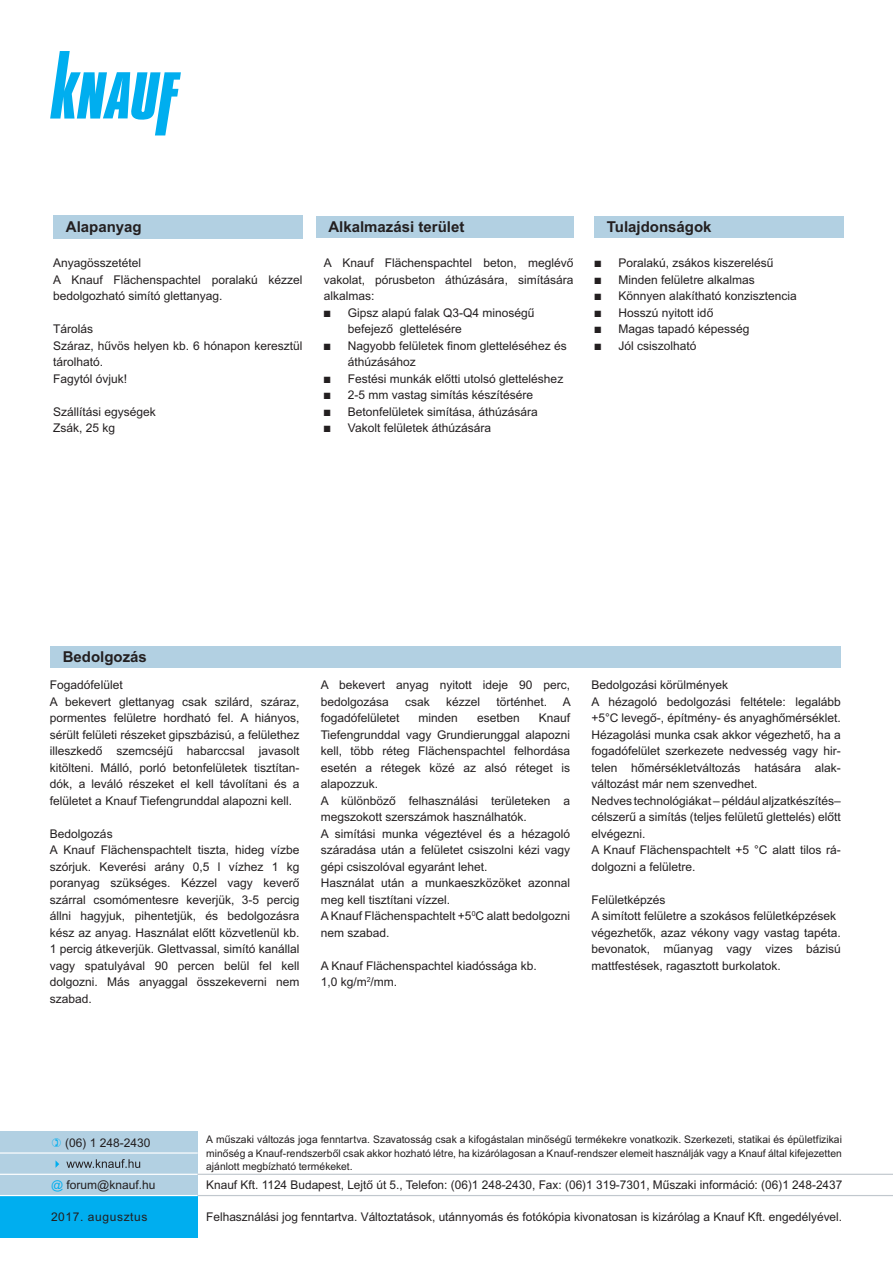
<style>
.page{position:relative;width:893px;height:1263px;background:#fff}
.page>*{position:absolute;margin:0;border:0;box-sizing:border-box;transform-origin:0 0}
.t1{font:700 15px "H Arial";color:#231f20}
.alap{font:12px/16.5px "H Arial";color:#231f20}
.alap-2{font:12px "H Arial";letter-spacing:.05em;color:#231f20}
.t2{font:10.5px/13.5px "H Arial";color:#231f20;text-align:justify}
.s1{color:#00aeef}
</style>
<div class="page">
<svg style="left:50px;top:51px;width:131px;height:84px"></svg>
<div style="left:0;top:1131px;width:198px;height:64px;background:#b2d0e2"></div>
<svg style="left:66px;top:1159px;width:74px;height:9px"></svg>
<svg style="left:56px;top:1161px;width:3px;height:7px"></svg>
<div style="left:0;top:1195px;width:198px;height:42px;background:#00aeef"></div>
<hr style="left:0;top:1152px;width:198px;height:1px;background:#fff">
<hr style="left:0;top:1174px;width:198px;height:1px;background:#fff">
<hr style="left:198px;top:1174px;width:695px;height:1px;background:#c1c8ce">
<hr style="left:198px;top:1195px;width:695px;height:1px;background:#c1c8ce">
<hr style="left:0;top:1195px;width:198px;height:1px;background:#fff">
<div style="left:50px;top:646px;width:791px;height:21px;background:#b2d0e2"></div>
<div style="left:316px;top:216px;width:257px;height:21px;background:#b2d0e2"></div>
<div style="left:594px;top:216px;width:249px;height:21px;background:#b2d0e2"></div>
<div style="left:53px;top:215px;width:250px;height:23px;background:#b2d0e2"></div>
<p class="t1" style="left:66px;top:219px;width:77px">Alapanyag</p>
<p class="t1" style="left:328px;top:219px;width:137px">Alkalmazási terület</p>
<p class="t1" style="left:607px;top:219px;width:106px">Tulajdonságok</p>
<p class="alap" style="left:53px;top:255px;width:90px">Anyagösszetétel</p>
<p class="alap" style="left:53px;top:271px;width:251px">A Knauf Flächenspachtel poralakú kézzel bedolgozható simító glettanyag.</p>
<p class="alap" style="left:53px;top:321px;width:42px">Tárolás</p>
<p class="alap" style="left:53px;top:337px;width:251px">Száraz, hûvös helyen kb. 6 hónapon keresztül tárolható.</p>
<p class="alap" style="left:53px;top:370px;width:76px">Fagytól óvjuk!</p>
<p class="alap" style="left:53px;top:403px;width:104px">Szállítási egységek</p>
<p class="alap" style="left:53px;top:420px;width:64px">Zsák, 25 kg</p>
<p class="alap" style="left:324px;top:255px;width:251px;text-align:justify">A Knauf Flächenspachtel beton, meglévô vakolat, pórusbeton áthúzására, simítására alkalmas:</p>
<p class="alap" style="left:348px;top:304px;width:188px;text-indent:-24px">■ Gipsz alapú falak Q3-Q4 minoségû befejezô glettelésére</p>
<p class="alap" style="left:348px;top:337px;width:220px;text-indent:-24px">■ Nagyobb felületek finom gletteléséhez és áthúzásához</p>
<p class="alap" style="left:324px;top:370px;width:241px">■ Festési munkák elôtti utolsó gletteléshez</p>
<p class="alap" style="left:324px;top:387px;width:211px">■ 2-5 mm vastag simítás készítésére</p>
<p class="alap" style="left:324px;top:403px;width:216px">■ Betonfelületek simítása, áthúzására</p>
<p class="alap" style="left:324px;top:420px;width:169px">■ Vakolt felületek áthúzására</p>
<p class="alap" style="left:595px;top:255px;width:180px">■ Poralakú, zsákos kiszerelésû</p>
<p class="alap" style="left:595px;top:271px;width:162px">■ Minden felületre alkalmas</p>
<p class="alap" style="left:595px;top:288px;width:204px">■ Könnyen alakítható konzisztencia</p>
<p class="alap" style="left:595px;top:304px;width:120px">■ Hosszú nyitott idô</p>
<p class="alap" style="left:595px;top:321px;width:156px">■ Magas tapadó képesség</p>
<p class="alap" style="left:595px;top:337px;width:104px">■ Jól csiszolható</p>
<p class="t1" style="left:63px;top:649px;width:86px">Bedolgozás</p>
<p class="alap" style="left:50px;top:677px;width:74px">Fogadófelület</p>
<p class="alap" style="left:50px;top:693px;width:251px;text-align:justify">A bekevert glettanyag csak szilárd, száraz, pormentes felületre hordható fel. A hiányos, sérült felületi részeket gipszbázisú, a felülethez illeszkedô szemcséjû habarccsal javasolt kitölteni. Málló, porló betonfelületek tisztítan&shy;dók, a leváló részeket el kell távolítani és a felületet a Knauf Tiefengrunddal alapozni kell.</p>
<p class="alap" style="left:50px;top:825px;width:64px">Bedolgozás</p>
<p class="alap" style="left:50px;top:842px;width:251px;text-align:justify">A Knauf Flächenspachtelt tiszta, hideg vízbe szórjuk. Keverési arány 0,5 l vízhez 1 kg poranyag szükséges. Kézzel vagy keverô szárral csomómentesre keverjük, 3-5 percig állni hagyjuk, pihentetjük, és bedolgozásra kész az anyag. Használat elôtt közvetlenül kb.<br>1 percig átkeverjük. Glettvassal, simító kanállal vagy spatulyával 90 percen belül fel kell dolgozni. Más anyaggal összekeverni nem szabad.</p>
<p class="alap" style="left:321px;top:677px;width:251px">A bekevert anyag nyitott ideje 90 perc, bedolgozása</p>
<p class="alap" style="left:405px;top:693px;width:26px">csak</p>
<p class="alap" style="left:446px;top:693px;width:36px">kézzel</p>
<p class="alap" style="left:496px;top:693px;width:52px">történhet.</p>
<p class="alap" style="left:563px;top:693px;width:10px">A</p>
<p class="alap" style="left:321px;top:710px;width:251px;text-align:justify;text-indent:218px">Knauf Tiefengrunddal vagy Grundierunggal alapozni kell, több réteg Flächenspachtel felhordása esetén a rétegek közé az alsó réteget is alapozzuk.</p>
<p class="alap" style="left:321px;top:792px;width:251px">A különbözô felhasználási területeken a megszokott szerszámok használhatók.</p>
<p class="alap" style="left:321px;top:825px;width:251px;text-align:justify">A simítási munka végeztével és a hézagoló száradása után a felületet csiszolni kézi vagy gépi csiszolóval egyaránt lehet.</p>
<p class="alap" style="left:321px;top:875px;width:251px">Használat után a munkaeszközöket azonnal meg kell tisztítani vízzel.</p>
<p class="alap" style="left:321px;top:908px;width:251px">A Knauf Flächenspachtelt +5<sup>0</sup>C alatt bedolgozni nem szabad.</p>
<p class="alap" style="left:321px;top:957px;width:218px">A Knauf Flächenspachtel kiadóssága kb.</p>
<p class="alap" style="left:321px;top:974px;width:78px">1,0 kg/m<sup>2</sup>/mm.</p>
<p class="alap" style="left:321px;top:710px;width:80px">fogadófelületet</p>
<p class="alap" style="left:418px;top:710px;width:41px">minden</p>
<p class="alap" style="left:477px;top:710px;width:44px">esetben</p>
<p class="alap" style="left:591px;top:677px;width:138px">Bedolgozási körülmények</p>
<p class="alap" style="left:591px;top:693px;width:251px;text-align:justify">A hézagoló bedolgozási feltétele: legalább +5°C levegô-, építmény- és anyaghômérséklet.<br>Hézagolási munka csak akkor végezhetô, ha a fogadófelület szerkezete nedvesség vagy hir&shy;telen hômérsékletváltozás hatására alak&shy;változást már nem szenvedhet.</p>
<p class="alap" style="left:591px;top:792px;width:251px;text-align:justify">Nedves technológiákat – például aljzatkészítés– célszerû a simítás (teljes felületû glettelés) elôtt elvégezni.</p>
<p class="alap" style="left:591px;top:842px;width:251px">A Knauf Flächenspachtelt +5 °C alatt tilos rá&shy;dolgozni a felületre.</p>
<p class="alap" style="left:591px;top:891px;width:76px">Felületképzés</p>
<p class="alap" style="left:591px;top:908px;width:246px">A simított felületre a szokásos felületképzések</p>
<p class="alap" style="left:591px;top:924px;width:251px;text-align:justify">végezhetôk, azaz vékony vagy vastag tapéta. bevonatok, mûanyag vagy vizes bázisú mattfestések, ragasztott burkolatok.</p>
<p class="alap" style="left:65px;top:1134px;width:87px">(06) 1 248-2430</p>
<p class="t2" style="left:206px;top:1133px;width:637px">A mûszaki változás joga fenntartva. Szavatosság csak a kifogástalan minôségû termékekre vonatkozik. Szerkezeti, statikai és épületfizikai minôség a Knauf-rendszerbôl csak akkor hozható létre, ha kizárólagosan a Knauf-rendszer elemeit használják vagy a Knauf által kifejezetten ajánlott megbízható termékeket.</p>
<p class="alap" style="left:51px;top:1177px;width:106px"><span class="s1">@</span> forum@knauf.hu</p>
<p class="alap" style="left:206px;top:1177px;width:638px">Knauf Kft. 1124 Budapest, Lejtô út 5., Telefon: (06)1 248-2430, Fax: (06)1 319-7301, Mûszaki információ: (06)1 248-2437</p>
<p class="alap-2" style="left:51px;top:1210px;width:98px">2017. augusztus</p>
<p class="alap" style="left:206px;top:1208px;width:637px">Felhasználási jog fenntartva. Változtatások, utánnyomás és fotókópia kivonatosan is kizárólag a Knauf Kft. engedélyével.</p>
</div>
